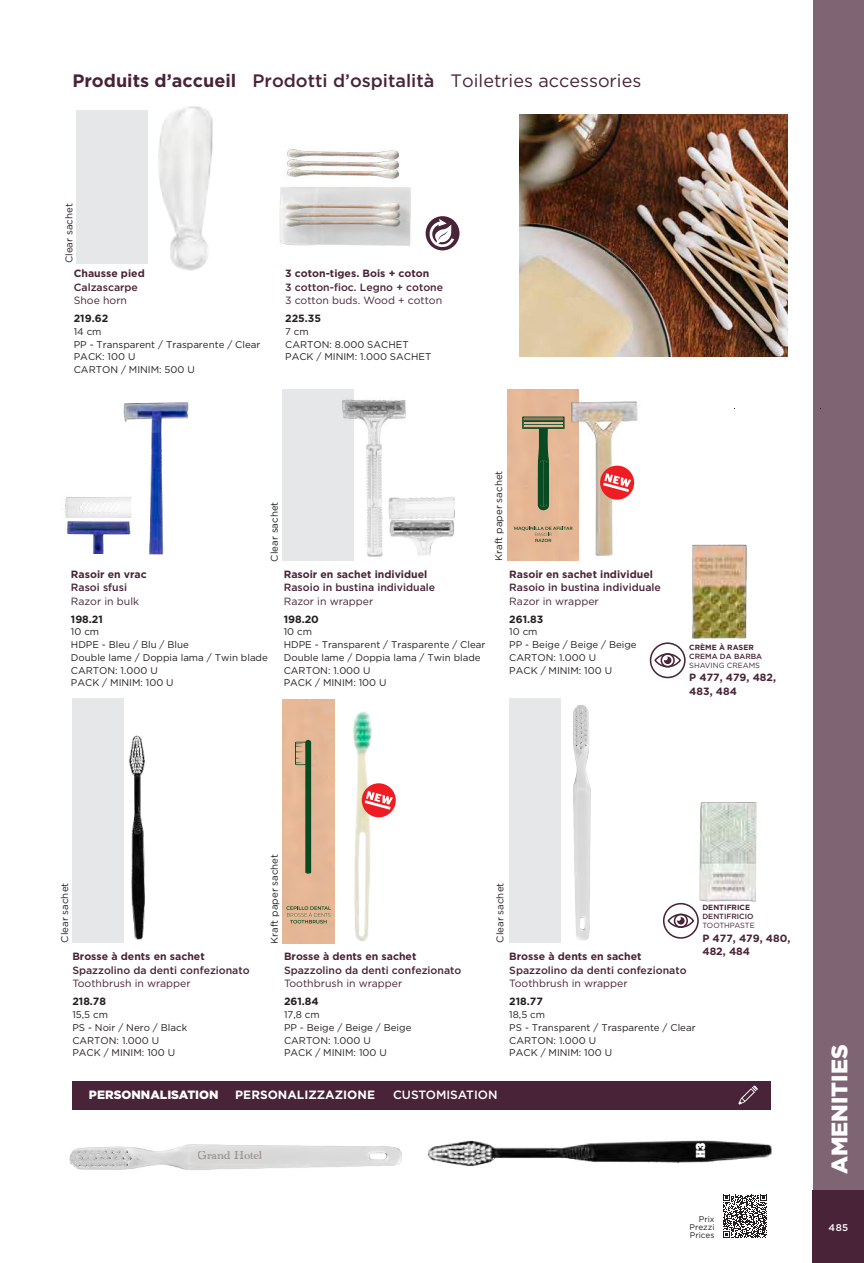
<style>
.page{position:relative;width:864px;height:1263px;background:#fff}
.page>*{position:absolute;margin:0;border:0;box-sizing:border-box;transform-origin:0 0}
.t1{font:900 22.5px "Gotham";color:#fff}
.t2{font:18px "Gotham";color:#492337}
.t3{font:700 12px "Gotham";color:#fff}
.t4{font:900 12px "Gotham";color:#fff}
.t5{font:500 12px "Gotham";color:#fff}
.t6{font:12px "Academy Engraved Let Plain";color:#82756a}
.t7{font:700 10.5px/13.5px "Gotham";color:#492337}
.t8{font:500 10.5px "Gotham";color:#492337}
.t9{font:10.5px "Gotham";color:#492337}
.t10{font:700 10.5px "Gotham";color:#231f20}
.t11{font:700 10.5px "Archer";color:#fff}
.t12{font:9.75px/12.8px "Gotham";color:#231f20}
.t13{font:500 9.75px "Gotham";color:#fff}
.t14{font:8.25px/8.2px "Gotham";color:#231f20;text-align:justify}
.t15{font:500 7.5px "Gotham";color:#492337}
.t16{font:7.5px "Gotham";color:#492337}
.t17{font:700 7.5px "Gotham";color:#492337}
.s1{font-weight:700}
.s2{font-weight:500}
</style>
<div class="page">
<div style="left:812px;top:0;width:51px;height:1263px;background:#7f6573"></div>
<div style="left:812px;top:1191px;width:51px;height:72px;background:#492337"></div>
<div style="left:507px;top:389px;width:71px;height:171px;background:#e5b796"></div>
<div style="left:72px;top:698px;width:51px;height:244px;background:#e6e7e9"></div>
<div style="left:283px;top:389px;width:71px;height:171px;background:#e6e7e9"></div>
<div style="left:649px;top:642px;width:36px;height:36px;border:2px solid #492337;border-radius:50%"></div>
<div style="left:660px;top:653px;width:14px;height:14px;border:2px solid #492337;border-radius:50%"></div>
<div style="left:654px;top:653px;width:26px;height:14px;border:2px solid #492337;border-radius:50%"></div>
<svg style="left:663px;top:657px;width:8px;height:7px"></svg>
<div style="left:662px;top:903px;width:36px;height:36px;border:2px solid #492337;border-radius:50%"></div>
<div style="left:673px;top:914px;width:14px;height:14px;border:2px solid #492337;border-radius:50%"></div>
<div style="left:667px;top:914px;width:27px;height:14px;border:2px solid #492337;border-radius:50%"></div>
<svg style="left:676px;top:917px;width:8px;height:7px"></svg>
<img style="left:123px;top:402px;width:66px;height:153px">
<img style="left:64px;top:489px;width:78px;height:36px">
<img style="left:65px;top:515px;width:69px;height:38px">
<img style="left:332px;top:399px;width:74px;height:162px">
<img style="left:388px;top:532px;width:66px;height:23px">
<img style="left:385px;top:496px;width:70px;height:36px">
<img style="left:555px;top:391px;width:83px;height:170px">
<div style="left:600px;top:466px;width:34px;height:34px;background:#ee1d23;border-radius:50%"></div>
<svg style="left:602px;top:473px;width:29px;height:19px"></svg>
<img style="left:158px;top:106px;width:55px;height:165px">
<img style="left:279px;top:188px;width:132px;height:58px">
<img style="left:280px;top:149px;width:131px;height:39px">
<img style="left:280px;top:154px;width:131px;height:25px">
<svg style="left:425px;top:216px;width:34px;height:34px"></svg>
<img style="left:114px;top:731px;width:31px;height:212px">
<img style="left:558px;top:698px;width:33px;height:245px">
<div style="left:509px;top:698px;width:51px;height:244px;background:#e6e7e9"></div>
<img style="left:323px;top:699px;width:73px;height:245px">
<div style="left:361px;top:783px;width:34px;height:34px;background:#ee1d23;border-radius:50%"></div>
<svg style="left:364px;top:791px;width:28px;height:19px"></svg>
<div style="left:72px;top:1081px;width:698px;height:28px;background:#492337"></div>
<svg style="left:738px;top:1085px;width:19px;height:19px"></svg>
<img style="left:69px;top:1144px;width:333px;height:26px">
<img style="left:428px;top:1140px;width:344px;height:27px">
<img style="left:676px;top:802px;width:81px;height:113px">
<img style="left:662px;top:544px;width:85px;height:104px">
<img style="left:519px;top:115px;width:268px;height:241px">
<div style="left:77px;top:110px;width:71px;height:153px;background:#e6e7e9"></div>
<div style="left:283px;top:699px;width:51px;height:244px;background:#e5b796"></div>
<svg style="left:295px;top:740px;width:16px;height:133px;background:#928d69"></svg>
<svg style="left:286px;top:906px;width:45px;height:17px"></svg>
<svg style="left:522px;top:416px;width:42px;height:94px;background:#a89875"></svg>
<svg style="left:514px;top:527px;width:58px;height:15px"></svg>
<svg style="left:723px;top:1194px;width:43px;height:44px"></svg>
<h2 class="t2" style="left:72px;top:69px;width:570px"><span class="s1">Produits d’accueil</span> <span class="s2">Prodotti d’ospitalità</span> Toiletries accessories</h2>
<p class="t12" style="left:62px;top:263px;width:61px;rotate:-90deg">Clear sachet</p>
<p class="t7" style="left:74px;top:266px;width:72px">Chausse pied</p>
<p class="t8" style="left:74px;top:280px;width:66px">Calzascarpe</p>
<p class="t9" style="left:74px;top:294px;width:55px">Shoe horn</p>
<p class="t10" style="left:74px;top:311px;width:36px">219.62</p>
<p class="t12" style="left:74px;top:325px;width:188px">14 cm<br>PP - Transparent / Trasparente / Clear<br>PACK: 100 U<br>CARTON / MINIM: 500 U</p>
<p class="t7" style="left:285px;top:266px;width:146px">3 coton-tiges. Bois + coton</p>
<p class="t8" style="left:285px;top:280px;width:159px">3 cotton-fioc. Legno + cotone</p>
<p class="t9" style="left:285px;top:294px;width:158px">3 cotton buds. Wood + cotton</p>
<p class="t10" style="left:285px;top:311px;width:37px">225.35</p>
<p class="t12" style="left:285px;top:325px;width:148px">7 cm<br>CARTON: 8.000 SACHET<br>PACK / MINIM: 1.000 SACHET</p>
<p class="t12" style="left:268px;top:561px;width:61px;rotate:-90deg">Clear sachet</p>
<p class="t7" style="left:71px;top:567px;width:77px">Rasoir en vrac</p>
<p class="t8" style="left:71px;top:581px;width:58px">Rasoi sfusi</p>
<p class="t9" style="left:71px;top:594px;width:70px">Razor in bulk</p>
<p class="t10" style="left:71px;top:612px;width:33px">198.21</p>
<p class="t12" style="left:71px;top:625px;width:198px">10 cm<br>HDPE - Bleu / Blu / Blue<br>Double lame / Doppia lama / Twin blade<br>CARTON: 1.000 U<br>PACK / MINIM: 100 U</p>
<p class="t7" style="left:283px;top:567px;width:145px">Rasoir en sachet individuel</p>
<p class="t8" style="left:283px;top:581px;width:153px">Rasoio in bustina individuale</p>
<p class="t9" style="left:283px;top:594px;width:91px">Razor in wrapper</p>
<p class="t10" style="left:283px;top:612px;width:37px">198.20</p>
<p class="t12" style="left:283px;top:625px;width:203px">10 cm<br>HDPE - Transparent / Trasparente / Clear<br>Double lame / Doppia lama / Twin blade<br>CARTON: 1.000 U<br>PACK / MINIM: 100 U</p>
<p class="t12" style="left:492px;top:561px;width:92px;rotate:-90deg">Kraft paper sachet</p>
<p class="t7" style="left:509px;top:567px;width:145px">Rasoir en sachet individuel</p>
<p class="t8" style="left:509px;top:581px;width:153px">Rasoio in bustina individuale</p>
<p class="t9" style="left:509px;top:594px;width:91px">Razor in wrapper</p>
<p class="t10" style="left:509px;top:612px;width:36px">261.83</p>
<p class="t12" style="left:509px;top:625px;width:129px">10 cm<br>PP - Beige / Beige / Beige<br>CARTON: 1.000 U<br>PACK / MINIM: 100 U</p>
<p class="t17" style="left:689px;top:642px;width:66px">CRÈME À RASER</p>
<p class="t15" style="left:689px;top:651px;width:74px">CREMA DA BARBA</p>
<p class="t16" style="left:689px;top:660px;width:72px">SHAVING CREAMS</p>
<p class="t7" style="left:689px;top:671px;width:88px">P 477, 479, 482,<br>483, 484</p>
<p class="t12" style="left:268px;top:944px;width:92px;rotate:-90deg">Kraft paper sachet</p>
<p class="t12" style="left:58px;top:943px;width:61px;rotate:-90deg">Clear sachet</p>
<p class="t12" style="left:493px;top:943px;width:61px;rotate:-90deg">Clear sachet</p>
<p class="t17" style="left:702px;top:903px;width:49px">DENTIFRICE</p>
<p class="t15" style="left:702px;top:912px;width:53px">DENTIFRICIO</p>
<p class="t16" style="left:702px;top:921px;width:54px">TOOTHPASTE</p>
<p class="t7" style="left:702px;top:931px;width:89px">P 477, 479, 480,<br>482, 484</p>
<p class="t7" style="left:72px;top:950px;width:134px">Brosse à dents en sachet</p>
<p class="t8" style="left:72px;top:963px;width:179px">Spazzolino da denti confezionato</p>
<p class="t9" style="left:72px;top:977px;width:120px">Toothbrush in wrapper</p>
<p class="t10" style="left:72px;top:995px;width:35px">218.78</p>
<p class="t12" style="left:72px;top:1008px;width:116px">15,5 cm<br>PS - Noir / Nero / Black<br>CARTON: 1.000 U<br>PACK / MINIM: 100 U</p>
<p class="t7" style="left:284px;top:950px;width:134px">Brosse à dents en sachet</p>
<p class="t8" style="left:284px;top:963px;width:179px">Spazzolino da denti confezionato</p>
<p class="t9" style="left:284px;top:977px;width:120px">Toothbrush in wrapper</p>
<p class="t10" style="left:284px;top:995px;width:36px">261.84</p>
<p class="t12" style="left:284px;top:1008px;width:129px">17,8 cm<br>PP - Beige / Beige / Beige<br>CARTON: 1.000 U<br>PACK / MINIM: 100 U</p>
<p class="t7" style="left:509px;top:950px;width:134px">Brosse à dents en sachet</p>
<p class="t8" style="left:509px;top:963px;width:179px">Spazzolino da denti confezionato</p>
<p class="t9" style="left:509px;top:977px;width:120px">Toothbrush in wrapper</p>
<p class="t10" style="left:509px;top:995px;width:35px">218.77</p>
<p class="t12" style="left:509px;top:1008px;width:188px">18,5 cm<br>PS - Transparent / Trasparente / Clear<br>CARTON: 1.000 U<br>PACK / MINIM: 100 U</p>
<p class="t4" style="left:89px;top:1086px;width:131px">PERSONNALISATION</p>
<p class="t3" style="left:235px;top:1087px;width:141px">PERSONALIZZAZIONE</p>
<p class="t5" style="left:393px;top:1087px;width:106px">CUSTOMISATION</p>
<p class="t6" style="left:198px;top:1146px;width:65px">Grand Hotel</p>
<p class="t11" style="left:692px;top:1158px;width:17px;rotate:-90deg">H3</p>
<p class="t14" style="left:689px;top:1214px;width:27px;text-indent:9px">Prix Prezzi Prices</p>
<h1 class="t1" style="left:823px;top:1174px;width:131px;rotate:-90deg">AMENITIES</h1>
<p class="t13" style="left:828px;top:1221px;width:21px">485</p>
</div>
